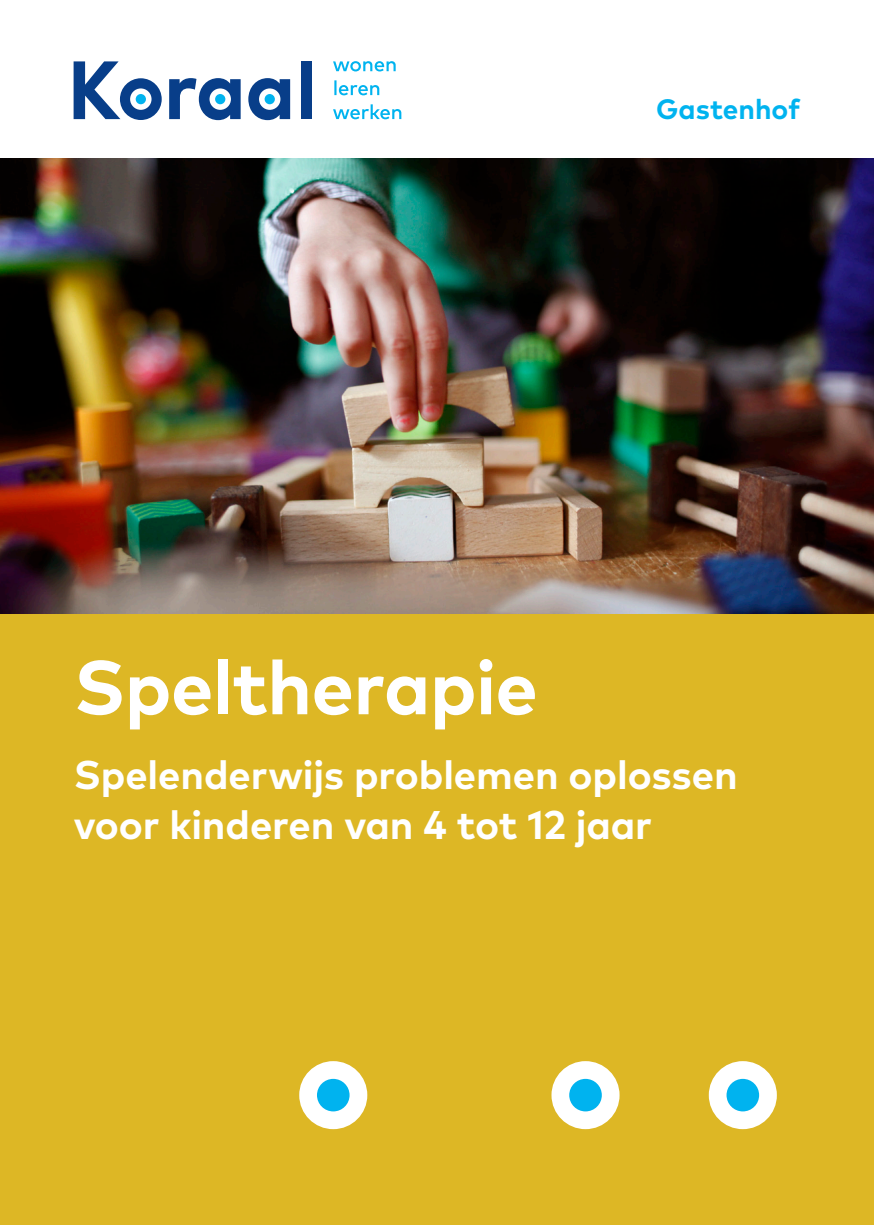
<style>
.page{position:relative;width:874px;height:1225px;background:#fff}
.page>*{position:absolute;margin:0;border:0;box-sizing:border-box;transform-origin:0 0}
.Titel_cover{font:700 76px "Mark OT";letter-spacing:-.01em;color:#fff}
.Titel_cover-2{font:700 40px/50px "Mark OT";color:#fff}
.Koraal_werkmaatschappij_cover{font:700 28px "Mark OT";color:#00b3ef}
</style>
<div class="page">
<img style="left:0;top:159px;width:873px;height:455px">
<div style="left:0;top:614px;width:873px;height:611px;background:#ddb725"></div>
<svg style="left:248px;top:78px;width:42px;height:42px"></svg>
<div style="left:264px;top:94px;width:11px;height:10px;background:#00b3ef;border-radius:50%"></div>
<svg style="left:74px;top:61px;width:88px;height:59px"></svg>
<svg style="left:169px;top:78px;width:71px;height:42px"></svg>
<div style="left:300px;top:61px;width:11px;height:58px;background:#083e89"></div>
<svg style="left:333px;top:104px;width:68px;height:15px"></svg>
<svg style="left:334px;top:80px;width:45px;height:15px"></svg>
<svg style="left:333px;top:61px;width:62px;height:10px"></svg>
<div style="left:551px;top:1061px;width:68px;height:68px;background:#fff;border-radius:50%"></div>
<div style="left:569px;top:1078px;width:32px;height:33px;background:#00b3ef;border-radius:50%"></div>
<div style="left:708px;top:1061px;width:68px;height:68px;background:#fff;border-radius:50%"></div>
<div style="left:726px;top:1078px;width:32px;height:33px;background:#00b3ef;border-radius:50%"></div>
<div style="left:299px;top:1061px;width:68px;height:68px;background:#fff;border-radius:50%"></div>
<div style="left:317px;top:1078px;width:32px;height:33px;background:#00b3ef;border-radius:50%"></div>
<p class="Koraal_werkmaatschappij_cover" style="left:656px;top:91px;width:145px">Gastenhof</p>
<p class="Titel_cover" style="left:74px;top:638px;width:465px">Speltherapie</p>
<p class="Titel_cover-2" style="left:74px;top:749px;width:665px">Spelenderwijs problemen oplossen voor kinderen van 4 tot 12 jaar</p>
</div>
